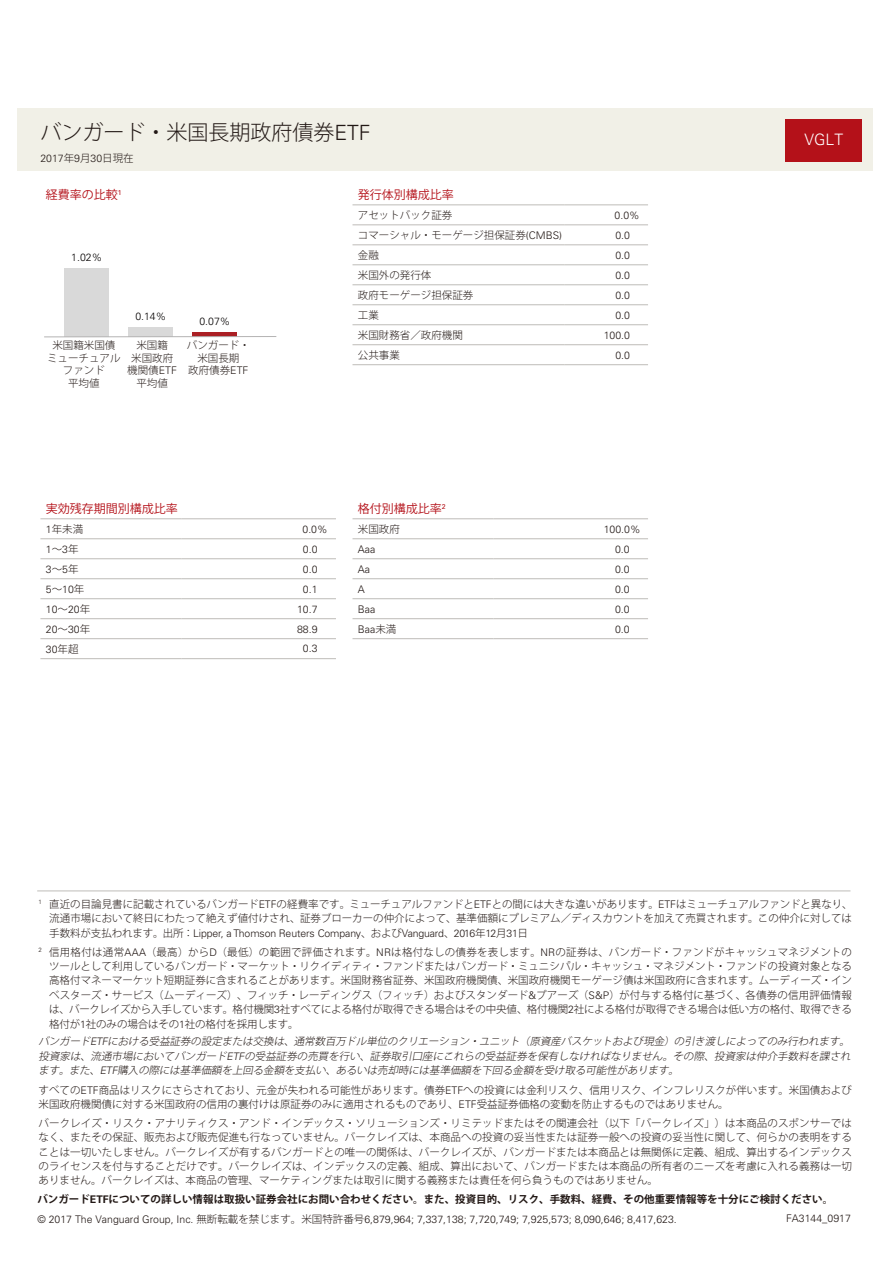
<style>
.page{position:relative;width:893px;height:1263px;background:#fff}
.page>*{position:absolute;margin:0;border:0;box-sizing:border-box;transform-origin:0 0}
.t1{font:300 21px "Koz Go Pro";color:#221815}
.t2{font:300 15.75px "Univers LT Std";color:#fff}
.t3{font:12px "Koz Go Pro";color:#b41119}
.t4{font:300 10.5px/14.4px "Koz Go Pro";color:#221815;text-align:center}
.t5{font:300 10.5px "Univers LT Std";color:#221815}
.t6{font:700 10.5px "Koz Go Pro";color:#221815}
.t7{font:300 10.5px "Univers LT Std";color:#040000}
.t8{font:italic 300 10.35px/14.2px "Koz Go Pro";color:#221815;text-align:justify}
.s1{font-family:"Univers LT Std"}
.s2{font-family:"Koz Go Pro"}
</style>
<div class="page">
<div style="left:18px;top:108px;width:855px;height:62px;background:#f1f0e7"></div>
<div style="left:786px;top:119px;width:76px;height:42px;background:#b41119"></div>
<hr style="left:37px;top:891px;width:813px;height:1px;background:#bebcb8">
<hr style="left:352px;top:518px;width:141px;height:1px;background:#bebcb8">
<hr style="left:493px;top:518px;width:155px;height:1px;background:#bebcb8">
<hr style="left:352px;top:538px;width:141px;height:1px;background:#bebcb8">
<hr style="left:493px;top:538px;width:155px;height:1px;background:#bebcb8">
<hr style="left:352px;top:558px;width:141px;height:1px;background:#bebcb8">
<hr style="left:493px;top:558px;width:155px;height:1px;background:#bebcb8">
<hr style="left:352px;top:578px;width:141px;height:1px;background:#bebcb8">
<hr style="left:493px;top:578px;width:155px;height:1px;background:#bebcb8">
<hr style="left:352px;top:598px;width:141px;height:1px;background:#bebcb8">
<hr style="left:493px;top:598px;width:155px;height:1px;background:#bebcb8">
<hr style="left:352px;top:618px;width:141px;height:1px;background:#bebcb8">
<hr style="left:493px;top:618px;width:155px;height:1px;background:#bebcb8">
<hr style="left:352px;top:638px;width:141px;height:1px;background:#bebcb8">
<hr style="left:493px;top:638px;width:155px;height:1px;background:#bebcb8">
<hr style="left:40px;top:518px;width:141px;height:1px;background:#bebcb8">
<hr style="left:181px;top:518px;width:155px;height:1px;background:#bebcb8">
<hr style="left:40px;top:538px;width:141px;height:1px;background:#bebcb8">
<hr style="left:181px;top:538px;width:155px;height:1px;background:#bebcb8">
<hr style="left:40px;top:558px;width:141px;height:1px;background:#bebcb8">
<hr style="left:181px;top:558px;width:155px;height:1px;background:#bebcb8">
<hr style="left:40px;top:578px;width:141px;height:1px;background:#bebcb8">
<hr style="left:181px;top:578px;width:155px;height:1px;background:#bebcb8">
<hr style="left:40px;top:598px;width:141px;height:1px;background:#bebcb8">
<hr style="left:181px;top:598px;width:155px;height:1px;background:#bebcb8">
<hr style="left:40px;top:618px;width:141px;height:1px;background:#bebcb8">
<hr style="left:181px;top:618px;width:155px;height:1px;background:#bebcb8">
<hr style="left:40px;top:638px;width:141px;height:1px;background:#bebcb8">
<hr style="left:181px;top:638px;width:155px;height:1px;background:#bebcb8">
<hr style="left:40px;top:658px;width:141px;height:1px;background:#bebcb8">
<hr style="left:181px;top:658px;width:155px;height:1px;background:#bebcb8">
<hr style="left:352px;top:205px;width:212px;height:1px;background:#bebcb8">
<hr style="left:564px;top:205px;width:84px;height:1px;background:#bebcb8">
<hr style="left:352px;top:225px;width:212px;height:1px;background:#bebcb8">
<hr style="left:564px;top:225px;width:84px;height:1px;background:#bebcb8">
<hr style="left:352px;top:245px;width:212px;height:1px;background:#bebcb8">
<hr style="left:564px;top:245px;width:84px;height:1px;background:#bebcb8">
<hr style="left:352px;top:265px;width:212px;height:1px;background:#bebcb8">
<hr style="left:564px;top:265px;width:84px;height:1px;background:#bebcb8">
<hr style="left:352px;top:285px;width:212px;height:1px;background:#bebcb8">
<hr style="left:564px;top:285px;width:84px;height:1px;background:#bebcb8">
<hr style="left:352px;top:304px;width:212px;height:1px;background:#bebcb8">
<hr style="left:564px;top:304px;width:84px;height:1px;background:#bebcb8">
<hr style="left:352px;top:324px;width:212px;height:1px;background:#bebcb8">
<hr style="left:564px;top:324px;width:84px;height:1px;background:#bebcb8">
<hr style="left:352px;top:344px;width:212px;height:1px;background:#bebcb8">
<hr style="left:564px;top:344px;width:84px;height:1px;background:#bebcb8">
<hr style="left:352px;top:364px;width:212px;height:1px;background:#bebcb8">
<hr style="left:564px;top:364px;width:84px;height:1px;background:#bebcb8">
<div style="left:64px;top:268px;width:45px;height:68px;background:#d9d9d9"></div>
<div style="left:128px;top:327px;width:45px;height:9px;background:#d9d9d9"></div>
<hr style="left:192px;top:332px;width:45px;height:4px;background:#ab1f24">
<hr style="left:44px;top:336px;width:232px;height:1px;background:#b4b3b3">
<h1 class="t1" style="left:40px;top:119px;width:332px">バンガード・米国長期政府債券<span class="s1">ETF</span></h1>
<p class="t5" style="left:40px;top:152px;width:95px">2017<span class="s2">年</span>9<span class="s2">月</span>30<span class="s2">日現在</span></p>
<p class="t3" style="left:46px;top:186px;width:77px">経費率の比較<sup>1</sup></p>
<p class="t7" style="left:71px;top:251px;width:32px">1.02%</p>
<p class="t7" style="left:135px;top:310px;width:32px">0.14%</p>
<p class="t4" style="left:127px;top:339px;width:51px;line-height:12.6px">米国籍<br>米国政府機関債<span class="s1">ETF</span>平均値</p>
<p class="t4" style="left:47px;top:339px;width:75px;line-height:12.6px">米国籍米国債ミューチュアルファンド<br>平均値</p>
<p class="t7" style="left:199px;top:315px;width:32px">0.07%</p>
<p class="t4" style="left:187px;top:339px;width:64px;line-height:12.6px">バンガード・米国長期<br>政府債券<span class="s1">ETF</span></p>
<p class="t3" style="left:358px;top:186px;width:98px">発行体別構成比率</p>
<p class="t4" style="left:358px;top:208px;width:96px">アセットバック証券</p>
<p class="t5" style="left:615px;top:209px;width:27px">0.0%</p>
<p class="t4" style="left:358px;top:228px;width:206px">コマーシャル・モーゲージ担保証券<span class="s1">(CMBS)</span></p>
<p class="t5" style="left:615px;top:229px;width:16px">0.0</p>
<p class="t4" style="left:358px;top:248px;width:22px">金融</p>
<p class="t5" style="left:615px;top:249px;width:16px">0.0</p>
<p class="t4" style="left:358px;top:268px;width:75px">米国外の発行体</p>
<p class="t5" style="left:615px;top:269px;width:16px">0.0</p>
<p class="t4" style="left:358px;top:288px;width:117px">政府モーゲージ担保証券</p>
<p class="t5" style="left:615px;top:288px;width:16px">0.0</p>
<p class="t4" style="left:358px;top:308px;width:22px">工業</p>
<p class="t5" style="left:615px;top:308px;width:16px">0.0</p>
<p class="t4" style="left:358px;top:328px;width:106px">米国財務省／政府機関</p>
<p class="t5" style="left:604px;top:328px;width:28px">100.0</p>
<p class="t4" style="left:358px;top:348px;width:43px">公共事業</p>
<p class="t5" style="left:615px;top:348px;width:16px">0.0</p>
<p class="t3" style="left:46px;top:500px;width:134px">実効残存期間別構成比率</p>
<p class="t4" style="left:46px;top:522px;width:39px"><span class="s1">1</span>年未満</p>
<p class="t5" style="left:303px;top:522px;width:27px">0.0%</p>
<p class="t5" style="left:46px;top:543px;width:34px">1<span class="s2">～</span>3<span class="s2">年</span></p>
<p class="t5" style="left:303px;top:542px;width:16px">0.0</p>
<p class="t5" style="left:46px;top:563px;width:34px">3<span class="s2">～</span>5<span class="s2">年</span></p>
<p class="t5" style="left:303px;top:562px;width:16px">0.0</p>
<p class="t5" style="left:46px;top:583px;width:40px">5<span class="s2">～</span>10<span class="s2">年</span></p>
<p class="t5" style="left:303px;top:582px;width:16px">0.1</p>
<p class="t5" style="left:46px;top:603px;width:46px">10<span class="s2">～</span>20<span class="s2">年</span></p>
<p class="t5" style="left:297px;top:602px;width:22px">10.7</p>
<p class="t5" style="left:46px;top:623px;width:46px">20<span class="s2">～</span>30<span class="s2">年</span></p>
<p class="t5" style="left:297px;top:622px;width:22px">88.9</p>
<p class="t5" style="left:46px;top:643px;width:34px">30<span class="s2">年超</span></p>
<p class="t5" style="left:303px;top:642px;width:16px">0.3</p>
<p class="t3" style="left:358px;top:500px;width:89px">格付別構成比率<sup>2</sup></p>
<p class="t4" style="left:358px;top:522px;width:43px">米国政府</p>
<p class="t5" style="left:604px;top:522px;width:38px">100.0%</p>
<p class="t5" style="left:358px;top:542px;width:19px">Aaa</p>
<p class="t5" style="left:615px;top:542px;width:16px">0.0</p>
<p class="t5" style="left:358px;top:562px;width:14px">Aa</p>
<p class="t5" style="left:615px;top:562px;width:16px">0.0</p>
<p class="t5" style="left:358px;top:582px;width:9px">A</p>
<p class="t5" style="left:615px;top:582px;width:16px">0.0</p>
<p class="t5" style="left:358px;top:602px;width:19px">Baa</p>
<p class="t5" style="left:615px;top:602px;width:16px">0.0</p>
<p class="t5" style="left:358px;top:623px;width:40px">Baa<span class="s2">未満</span></p>
<p class="t5" style="left:615px;top:622px;width:16px">0.0</p>
<h2 class="t2" style="left:805px;top:130px;width:40px">VGLT</h2>
<p class="t4" style="left:39px;top:897px;width:816px;text-align:right"><sup>1</sup> 直近の目論見書に記載されているバンガード<span class="s1">ETF</span>の経費率です。ミューチュアルファンドと<span class="s1">ETF</span>との間には大きな違いがあります。<span class="s1">ETF</span>はミューチュアルファンドと異なり、流通市場において終日にわたって絶えず値付けされ、証券ブローカーの仲介によって、基準価額にプレミアム／ディスカウントを加えて売買されます。この仲介に対しては</p>
<p class="t5" style="left:49px;top:926px;width:480px"><span class="s2">手数料が支払われます。出所：</span>Lipper, a Thomson Reuters Company<span class="s2">、および</span>Vanguard<span class="s2">、</span>2016<span class="s2">年</span>12<span class="s2">月</span>31<span class="s2">日</span></p>
<p class="t4" style="left:49px;top:944px;width:804px;text-align:justify;text-indent:-10px"><sup>2</sup> 信用格付は通常<span class="s1">AAA</span>（最高）から<span class="s1">D</span>（最低）の範囲で評価されます。<span class="s1">NR</span>は格付なしの債券を表します。<span class="s1">NR</span>の証券は、バンガード・ファンドがキャッシュマネジメントのツールとして利用しているバンガード・マーケット・リクイディティ・ファンドまたはバンガード・ミュニシパル・キャッシュ・マネジメント・ファンドの投資対象となる高格付マネーマーケット短期証券に含まれることがあります。米国財務省証券、米国政府機関債、米国政府機関モーゲージ債は米国政府に含まれます。ムーディーズ・インベスターズ・サービス（ムーディーズ）、フィッチ・レーディングス（フィッチ）およびスタンダード<span class="s1">&amp;</span>プアーズ（<span class="s1">S&amp;P</span>）が付与する格付に基づく、各債券の信用評価情報は、バークレイズから入手しています。格付機関<span class="s1">3</span>社すべてによる格付が取得できる場合はその中央値、格付機関<span class="s1">2</span>社による格付が取得できる場合は低い方の格付、取得できる格付が<span class="s1">1</span>社のみの場合はその<span class="s1">1</span>社の格付を採用します。</p>
<p class="t8" style="left:39px;top:1034px;width:816px">バンガード<span class="s1">ETF</span>における受益証券の設定または交換は、通常数百万ドル単位のクリエーション・ユニット（原資産バスケットおよび現金）の引き渡しによってのみ行われます。投資家は、流通市場においてバンガード<span class="s1">ETF</span>の受益証券の売買を行い、証券取引口座にこれらの受益証券を保有しなければなりません。その際、投資家は仲介手数料を課されます。また、<span class="s1">ETF</span>購入の際には基準価額を上回る金額を支払い、あるいは売却時には基準価額を下回る金額を受け取る可能性があります。</p>
<p class="t4" style="left:39px;top:1082px;width:815px;text-align:left">すべての<span class="s1">ETF</span>商品はリスクにさらされており、元金が失われる可能性があります。債券<span class="s1">ETF</span>への投資には金利リスク、信用リスク、インフレリスクが伴います。米国債および米国政府機関債に対する米国政府の信用の裏付けは原証券のみに適用されるものであり、<span class="s1">ETF</span>受益証券価格の変動を防止するものではありません。</p>
<p class="t4" style="left:39px;top:1116px;width:815px;text-align:justify">バークレイズ・リスク・アナリティクス・アンド・インデックス・ソリューションズ・リミテッドまたはその関連会社（以下「バークレイズ」）は本商品のスポンサーではなく、またその保証、販売および販売促進も行なっていません。バークレイズは、本商品への投資の妥当性または証券一般への投資の妥当性に関して、何らかの表明をすることは一切いたしません。バークレイズが有するバンガードとの唯一の関係は、バークレイズが、バンガードまたは本商品とは無関係に定義、組成、算出するインデックスのライセンスを付与することだけです。バークレイズは、インデックスの定義、組成、算出において、バンガードまたは本商品の所有者のニーズを考慮に入れる義務は一切ありません。バークレイズは、本商品の管理、マーケティングまたは取引に関する義務または責任を何ら負うものではありません。</p>
<p class="t6" style="left:37px;top:1192px;width:797px">バンガード<span class="s1">ETF</span>についての詳しい情報は取扱い証券会社にお問い合わせください。また、投資目的、リスク、手数料、経費、その他重要情報等を十分にご検討ください。</p>
<p class="t5" style="left:37px;top:1213px;width:641px">© 2017 The Vanguard Group, Inc. <span class="s2">無断転載を禁じます。米国特許番号</span>6,879,964; 7,337,138; 7,720,749; 7,925,573; 8,090,646; 8,417,623.</p>
<p class="t5" style="left:786px;top:1212px;width:66px">FA3144_0917</p>
</div>
